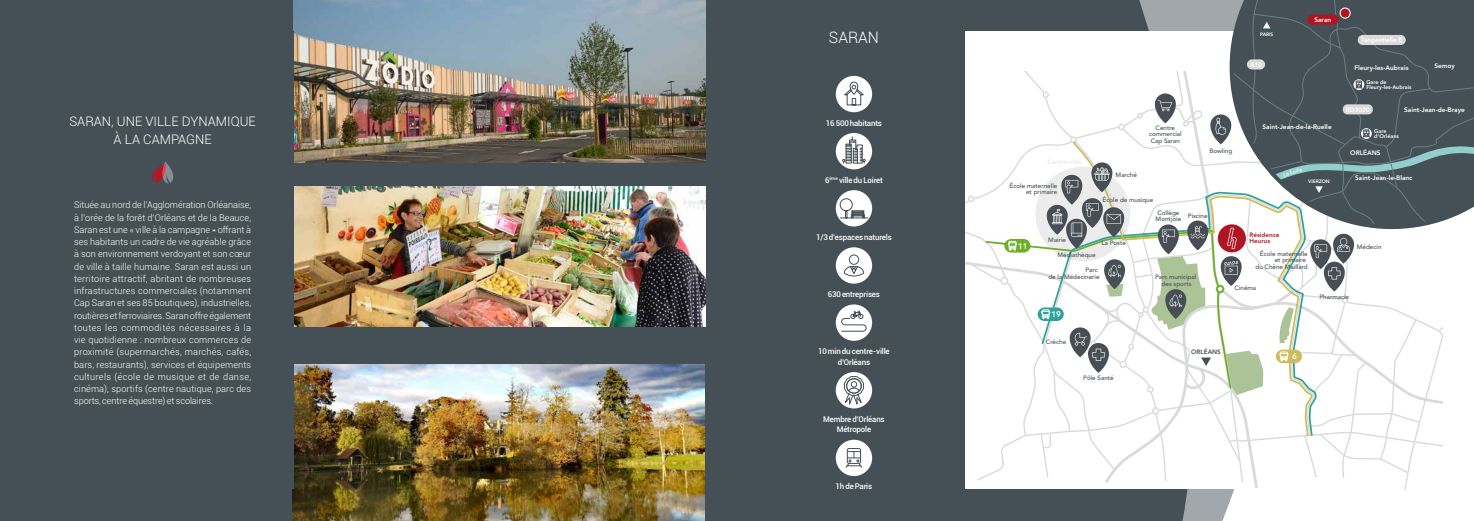
<style>
.page{position:relative;width:1474px;height:521px;background:#fff}
.page>*{position:absolute;margin:0;border:0;box-sizing:border-box;transform-origin:0 0}
.t1{font:300 15.75px "Roboto";color:#fff}
.t2{font:300 13.12px/17.9px "Roboto";color:#fff;text-align:center}
.t3{font:300 9.19px/12.2px "Roboto";letter-spacing:-.01em;color:#fff;text-align:justify}
.t4{font:800 8.14px "Avenir";color:#fff}
.t5{font:500 7.88px/10.5px "Roboto";letter-spacing:-.02em;color:#fff;text-align:center}
.t6{font:800 6.48px "Avenir";color:#fff}
.t7{font:500 6.3px/6.3px "Avenir";color:#474e54;text-align:right}
.t8{font:800 6.3px "Avenir";color:#fff}
.t9{font:800 6.3px/6.3px "Avenir";color:#b01524}
.t10{font:800 6.3px "Avenir";color:#474e54}
.t11{font:800 5.42px/5.4px "Avenir";color:#fff}
.t12{font:italic 500 5.42px "Avenir";color:#fff}
.t13{font:800 4.9px "Avenir";color:#fff}
</style>
<div class="page">
<div style="left:737px;top:0;width:736px;height:521px;background:#445056"></div>
<svg style="left:1182px;top:489px;width:291px;height:32px;background:#eff0f0"></svg>
<svg style="left:965px;top:0;width:508px;height:489px;background:#ebeceb"></svg>
<svg style="left:1229px;top:0;width:244px;height:229px"></svg>
<div style="left:0;top:0;width:737px;height:521px;background:#445056"></div>
<img style="left:294px;top:187px;width:411px;height:139px">
<img style="left:293px;top:365px;width:411px;height:156px">
<img style="left:294px;top:0;width:411px;height:163px">
<div style="left:32px;top:32px;width:262px;height:457px;background:#445056"></div>
<svg style="left:152px;top:162px;width:22px;height:22px"></svg>
<div style="left:835px;top:440px;width:37px;height:36px;background:#fff;border-radius:50%"></div>
<div style="left:835px;top:76px;width:37px;height:36px;background:#fff;border-radius:50%"></div>
<svg style="left:844px;top:81px;width:20px;height:25px"></svg>
<svg style="left:835px;top:190px;width:37px;height:36px"></svg>
<svg style="left:839px;top:198px;width:29px;height:20px"></svg>
<div style="left:835px;top:304px;width:37px;height:37px;background:#fff;border-radius:50%"></div>
<svg style="left:841px;top:310px;width:25px;height:22px"></svg>
<div style="left:835px;top:133px;width:37px;height:36px;background:#fff;border-radius:50%"></div>
<svg style="left:842px;top:136px;width:23px;height:28px"></svg>
<div style="left:835px;top:247px;width:37px;height:37px;background:#fff;border-radius:50%"></div>
<svg style="left:843px;top:254px;width:21px;height:23px"></svg>
<div style="left:835px;top:372px;width:37px;height:36px;background:#fff;border-radius:50%"></div>
<svg style="left:843px;top:376px;width:21px;height:31px"></svg>
<div style="left:846px;top:378px;width:15px;height:15px;border:1px solid #445056;border-radius:50%"></div>
<div style="left:847px;top:448px;width:13px;height:16px;border:1px solid #445056;border-radius:2px"></div>
<svg style="left:845px;top:451px;width:17px;height:17px"></svg>
<h2 class="t2" style="left:69px;top:112px;width:188px">SARAN, UNE VILLE DYNAMIQUE<br>À LA CAMPAGNE</h2>
<p class="t3" style="left:74px;top:199px;width:178px">Située au nord de l’Agglomération Orléanaise, à l’orée de la forêt d’Orléans et de la Beauce, Saran est une « ville à la campagne » offrant à ses habitants un cadre de vie agréable grâce à son environnement verdoyant et son cœur de ville à taille humaine. Saran est aussi un territoire attractif, abritant de nombreuses infrastructures commerciales (notamment Cap Saran et ses 85 boutiques), industrielles, routières et ferroviaires. Saran offre également toutes les commodités nécessaires à la vie quotidienne : nombreux commerces de proximité (supermarchés, marchés, cafés, bars, restaurants), services et équipements culturels (école de musique et de danse, cinéma), sportifs (centre nautique, parc des sports, centre équestre) et scolaires.</p>
<p class="t6" style="left:1314px;top:15px;width:18px">Saran</p>
<h1 class="t1" style="left:828px;top:27px;width:52px">SARAN</h1>
<p class="t13" style="left:1259px;top:31px;width:15px">PARIS</p>
<p class="t8" style="left:1360px;top:35px;width:43px">Tangentielle E</p>
<p class="t5" style="left:826px;top:117px;width:57px">16 500 habitants</p>
<p class="t7" style="left:1149px;top:124px;width:34px;text-align:center">Centre commercial<br>Cap Saran</p>
<p class="t8" style="left:1249px;top:60px;width:13px">A10</p>
<p class="t6" style="left:1262px;top:122px;width:71px">Saint-Jean-de-la-Ruelle</p>
<p class="t6" style="left:1434px;top:60px;width:22px">Semoy</p>
<p class="t6" style="left:1354px;top:63px;width:56px">Fleury-les-Aubrais</p>
<p class="t11" style="left:1366px;top:79px;width:47px">Gare de<br>Fleury-les-Aubrais</p>
<p class="t11" style="left:1374px;top:128px;width:26px">Gare d’Orléans</p>
<p class="t6" style="left:1404px;top:104px;width:62px">Saint-Jean-de-Braye</p>
<p class="t8" style="left:1345px;top:105px;width:25px">RD2020</p>
<p class="t5" style="left:825px;top:174px;width:59px">6<sup>ème</sup> ville du Loiret</p>
<p class="t7" style="left:1009px;top:182px;width:49px">École maternelle et primaire</p>
<p class="t7" style="left:1115px;top:172px;width:23px">Marché</p>
<p class="t7" style="left:1102px;top:196px;width:52px">École de musique</p>
<p class="t7" style="left:1209px;top:148px;width:24px">Bowling</p>
<p class="t12" style="left:1282px;top:172px;width:21px;rotate:-17deg">La Loire</p>
<p class="t13" style="left:1308px;top:178px;width:23px">VIERZON</p>
<p class="t6" style="left:1350px;top:148px;width:32px">ORLÉANS</p>
<p class="t6" style="left:1355px;top:173px;width:59px">Saint-Jean-le-Blanc</p>
<p class="t7" style="left:1155px;top:209px;width:27px;text-align:left">Collège<br>Montjoie</p>
<p class="t7" style="left:1187px;top:212px;width:21px">Piscine</p>
<p class="t5" style="left:816px;top:231px;width:77px">1/3 d’espaces naturels</p>
<p class="t5" style="left:828px;top:289px;width:54px">630 entreprises</p>
<p class="t4" style="left:1018px;top:239px;width:11px">11</p>
<p class="t7" style="left:1048px;top:237px;width:19px">Mairie</p>
<p class="t7" style="left:1101px;top:239px;width:26px">La Poste</p>
<p class="t7" style="left:1057px;top:251px;width:40px">Médiathèque</p>
<p class="t7" style="left:1048px;top:267px;width:53px">Parc<br>de la Médecinerie</p>
<p class="t7" style="left:1155px;top:274px;width:43px;text-align:center">Parc municipal des sports</p>
<p class="t9" style="left:1249px;top:232px;width:31px">Résidence<br>Heurus</p>
<p class="t7" style="left:1255px;top:250px;width:54px">École maternelle et primaire<br>du Chêne Maillard</p>
<p class="t7" style="left:1234px;top:284px;width:23px">Cinéma</p>
<p class="t7" style="left:1356px;top:243px;width:26px">Médecin</p>
<p class="t7" style="left:1319px;top:293px;width:31px">Pharmacie</p>
<p class="t4" style="left:1051px;top:308px;width:11px">19</p>
<p class="t7" style="left:1045px;top:338px;width:22px">Crèche</p>
<p class="t5" style="left:818px;top:346px;width:73px">10 min du centre-ville d’Orléans</p>
<p class="t10" style="left:1191px;top:347px;width:31px">ORLÉANS</p>
<p class="t4" style="left:1291px;top:350px;width:6px">6</p>
<p class="t7" style="left:1083px;top:375px;width:32px">Pôle Santé</p>
<p class="t5" style="left:823px;top:413px;width:63px">Membre d’Orléans<br>Métropole</p>
<p class="t5" style="left:835px;top:481px;width:38px">1h de Paris</p>
</div>
